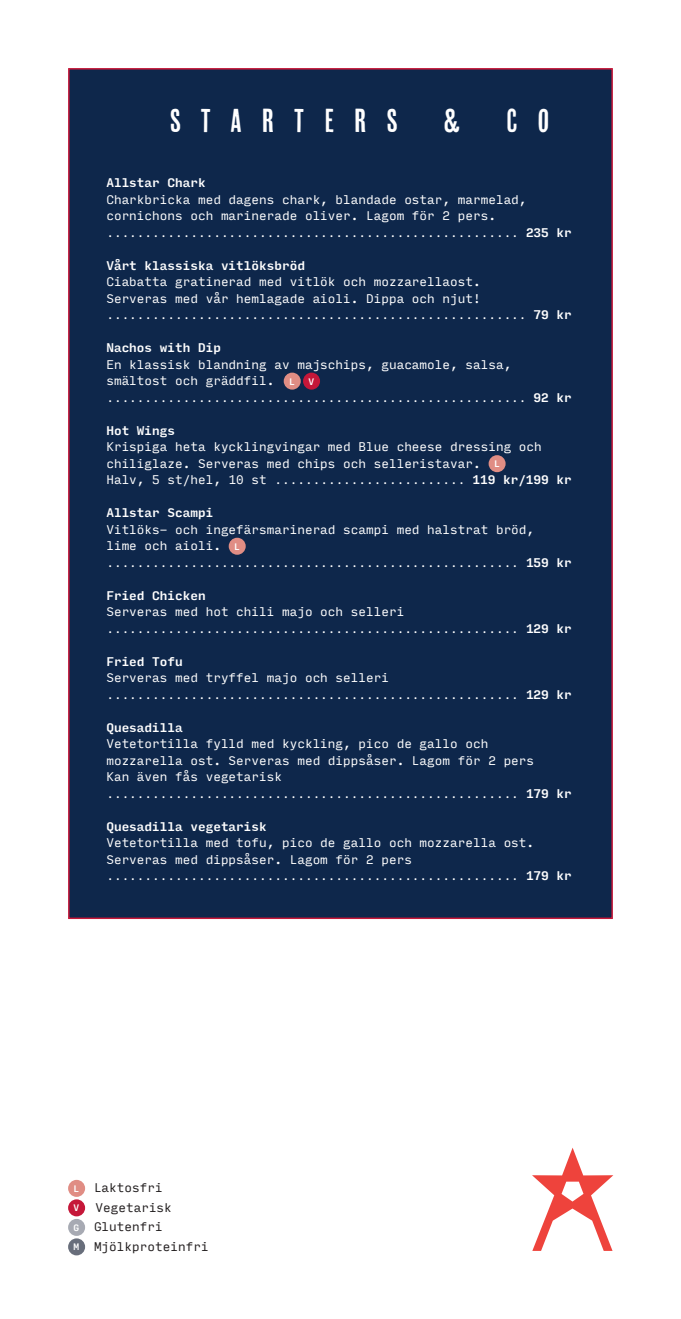
<style>
.page{position:relative;width:681px;height:1319px;background:#fff}
.page>*{position:absolute;margin:0;border:0;box-sizing:border-box;transform-origin:0 0}
.t1{font:33px "Cheap Pine Sans";letter-spacing:.6em;color:#fff}
.t2{font:12px/16.5px "Input Mono";color:#fff}
.t3{font:200 12px/16.5px "Input Mono";color:#fff}
.t4{font:500 12px "Input Mono";color:#fff}
.t5{font:12px/19.5px "Input Mono";color:#231f20}
.t6{font:500 9px "Input Mono";color:#fff}
.s1{font-weight:200}
.s2{font-weight:500}
.s3{font-weight:500;font-size:9px}
.s4{font-weight:400}
.s5{font-weight:500;font-size:9px;color:#fff}
</style>
<div class="page">
<svg style="left:532px;top:1148px;width:81px;height:102px"></svg>
<div style="left:68px;top:1179px;width:17px;height:17px;background:#e08d84;border-radius:50%"></div>
<div style="left:68px;top:1199px;width:17px;height:17px;background:#c51739;border-radius:50%"></div>
<div style="left:68px;top:1218px;width:17px;height:17px;background:#a7aab3;border-radius:50%"></div>
<div style="left:68px;top:1238px;width:17px;height:17px;background:#686e7b;border-radius:50%"></div>
<div style="left:68px;top:68px;width:544px;height:850px;background:#0e274b;border:2px solid #c51739"></div>
<div style="left:283px;top:372px;width:17px;height:17px;background:#e08d84;border-radius:50%"></div>
<div style="left:303px;top:372px;width:17px;height:17px;background:#c51739;border-radius:50%"></div>
<div style="left:488px;top:455px;width:17px;height:17px;background:#e08d84;border-radius:50%"></div>
<div style="left:228px;top:537px;width:17px;height:17px;background:#e08d84;border-radius:50%"></div>
<h1 class="t1" style="left:170px;top:103px;width:229px">STARTERS</h1>
<h1 class="t1" style="left:443px;top:103px;width:18px">&amp;</h1>
<h1 class="t1" style="left:506px;top:103px;width:45px">C o</h1>
<p class="t4" style="left:106px;top:172px;width:101px">Allstar Chark</p>
<p class="t2" style="left:106px;top:190px;width:466px">Charkbricka med dagens chark, blandade ostar, marmelad, cornichons och marinerade oliver. Lagom för 2 pers. <span class="s1">......................................................</span> <span class="s2">235 kr</span></p>
<p class="t4" style="left:106px;top:254px;width:200px">Vårt klassiska vitlöksbröd</p>
<p class="t2" style="left:106px;top:272px;width:466px">Ciabatta gratinerad med vitlök och mozzarellaost.<br>Serveras med vår hemlagade aioli. Dippa och njut! <span class="s1">.......................................................</span> <span class="s2">79 kr</span></p>
<p class="t4" style="left:106px;top:337px;width:116px">Nachos with Dip</p>
<p class="t2" style="left:106px;top:355px;width:406px">En klassisk blandning av majschips, guacamole, salsa, smältost och gräddfil. <span class="s3">L</span></p>
<p class="t6" style="left:308px;top:373px;width:7px">V</p>
<p class="t3" style="left:106px;top:388px;width:466px">....................................................... <span class="s2">92 kr</span></p>
<p class="t4" style="left:106px;top:419px;width:70px">Hot Wings</p>
<p class="t2" style="left:106px;top:437px;width:466px">Krispiga heta kycklingvingar med Blue cheese dressing och chiliglaze. Serveras med chips och selleristavar. <span class="s3">L<br></span>Halv, 5 st/hel, 10 st <span class="s1">.........................</span> <span class="s2">119 kr/199 kr</span></p>
<p class="t4" style="left:106px;top:502px;width:108px">Allstar Scampi</p>
<p class="t2" style="left:106px;top:520px;width:466px">Vitlöks- och ingefärsmarinerad scampi med halstrat bröd,<br>lime och aioli. <span class="s3">L </span><span class="s1">......................................................</span> <span class="s2">159 kr</span></p>
<p class="t4" style="left:106px;top:584px;width:101px">Fried Chicken</p>
<p class="t3" style="left:106px;top:602px;width:466px"><span class="s4">Serveras med hot chili majo och selleri </span>...................................................... <span class="s2">129 kr</span></p>
<p class="t4" style="left:106px;top:650px;width:78px">Fried Tofu</p>
<p class="t3" style="left:106px;top:668px;width:466px"><span class="s4">Serveras med tryffel majo och selleri </span>...................................................... <span class="s2">129 kr</span></p>
<p class="t4" style="left:106px;top:716px;width:78px">Quesadilla</p>
<p class="t2" style="left:106px;top:734px;width:466px">Vetetortilla fylld med kyckling, pico de gallo och<br>mozzarella ost. Serveras med dippsåser. Lagom för 2 pers<br>Kan även fås vegetarisk <span class="s1">......................................................</span> <span class="s2">179 kr</span></p>
<p class="t4" style="left:106px;top:815px;width:162px">Quesadilla vegetarisk</p>
<p class="t2" style="left:106px;top:833px;width:466px">Vetetortilla med tofu, pico de gallo och mozzarella ost.<br>Serveras med dippsåser. Lagom för 2 pers <span class="s1">......................................................</span> <span class="s2">179 kr</span></p>
<p class="t5" style="left:74px;top:1177px;width:91px"><span class="s5">L</span> Laktosfri</p>
<p class="t6" style="left:74px;top:1199px;width:7px">V</p>
<p class="t5" style="left:74px;top:1196px;width:136px;text-indent:22px">Vegetarisk<br><span class="s5">G</span> Glutenfri<br><span class="s5">M</span> Mjölkproteinfri</p>
</div>
